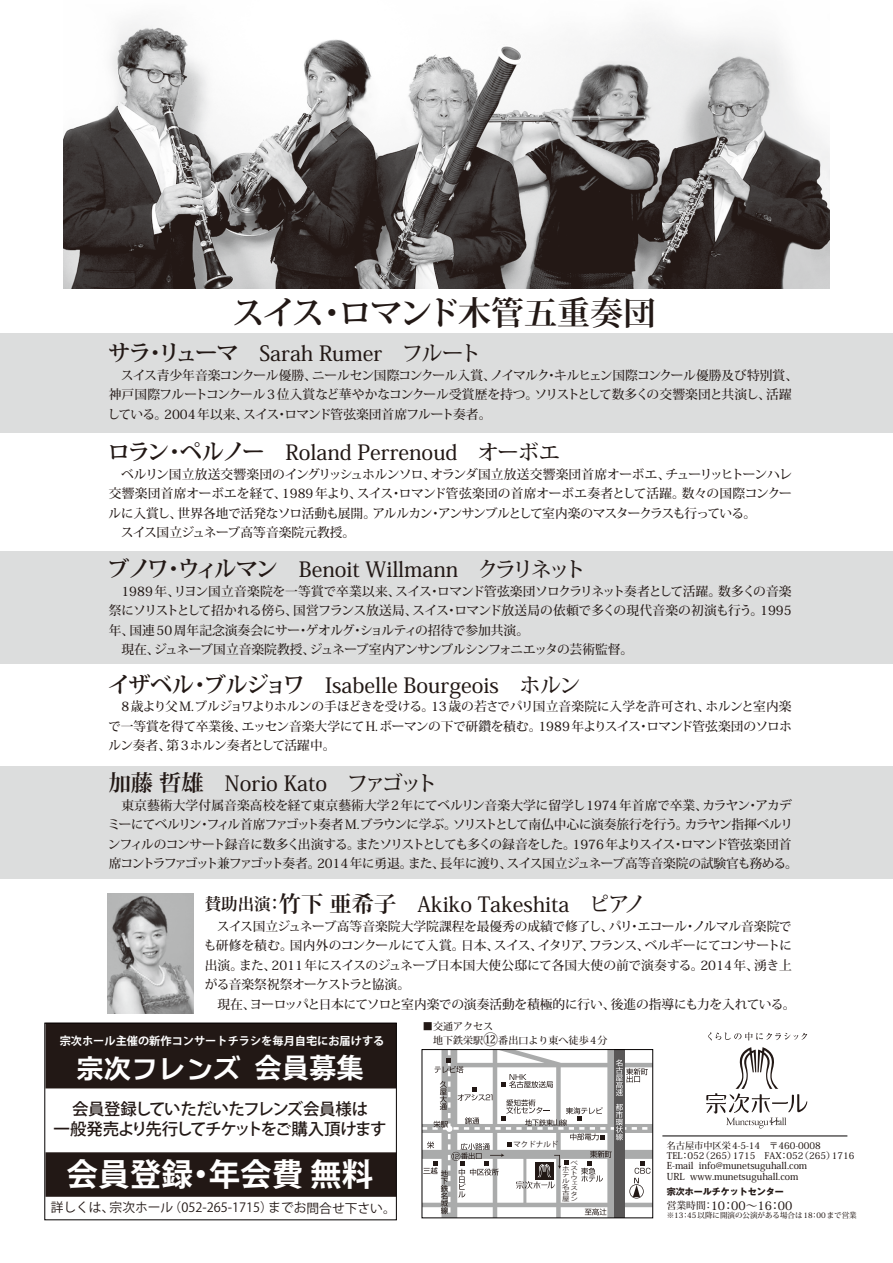
<style>
.page{position:relative;width:893px;height:1263px;background:#fff}
.page>*{position:absolute;margin:0;border:0;box-sizing:border-box;transform-origin:0 0}
.t1{font:700 33px "Koz Min Pro";letter-spacing:-.06em;color:#221815}
.t2{font:700 31.5px "Koz Go Pro";color:#fff}
.t3{font:27.3px "Universal Line DSP E";color:#fff}
.t4{font:500 21px "Koz Min Pro";color:#221815}
.t5{font:500 16.35px/20px "Koz Go Pro";letter-spacing:-.07em;color:#221815;text-align:center}
.t6{font:500 12.75px/19.5px "Koz Min Pro";letter-spacing:-.03em;color:#221815}
.t7{font:12.75px "Koz Go Pro";color:#221815}
.t8{font:500 11.7px "Koz Min Pro";color:#221815}
.t9{font:700 11.25px "Koz Go Pro";color:#fff}
.t10{font:500 10.05px/13px "Koz Min Pro";color:#221815}
.t11{font:500 9.45px/10.2px "Koz Min Pro";color:#221815}
.t12{font:500 9.15px/10.2px "Koz Min Pro";color:#221815}
.t13{font:700 9px "Gothic MB101 Pro";color:#221815}
.t14{font:500 7.5px "Koz Min Pro";color:#221815}
.t15{font:7.5px "Koz Go Pro";color:#221815}
.t16{font:6px/5.8px "Koz Go Pro";color:#221815;scale:1.25 1}
.t17{font:5.4px/5.1px "Koz Go Pro";color:#221815;scale:1.39 1}
.s1{font-weight:700;font-size:22.35px}
.s2{font-weight:700;font-size:16.5px}
.s3{font-family:"Koz Go Pro";font-weight:700}
.s4{font-size:15px}
.s5{font-size:5.4px}
.s6{font-size:9.75px}
</style>
<div class="page">
<div style="left:0;top:334px;width:893px;height:99px;background:#dcdddd"></div>
<div style="left:0;top:551px;width:893px;height:112px;background:#dcdddd"></div>
<div style="left:0;top:766px;width:893px;height:112px;background:#dcdddd"></div>
<img style="left:63px;top:22px;width:766px;height:266px">
<img style="left:107px;top:894px;width:87px;height:120px">
<svg style="left:424px;top:1051px;width:227px;height:165px"></svg>
<div style="left:45px;top:1152px;width:351px;height:45px;background:#221815"></div>
<svg style="left:708px;top:1032px;width:99px;height:8px"></svg>
<svg style="left:706px;top:1047px;width:101px;height:82px"></svg>
<div style="left:45px;top:1023px;width:351px;height:65px;background:#221815"></div>
<hr style="left:662px;top:1135px;width:185px;height:1px;background:#040000">
<div style="left:422px;top:1049px;width:231px;height:169px;border:1px solid #040000"></div>
<div style="left:44px;top:1023px;width:353px;height:197px;border:1px solid #040000"></div>
<h1 class="t1" style="left:232px;top:288px;width:426px">スイス・ロマンド木管五重奏団</h1>
<h3 class="t4" style="left:108px;top:338px;width:374px"><span class="s1">サラ・リューマ</span>　Sarah Rumer　フルート</h3>
<p class="t6" style="left:107px;top:365px;width:692px">　スイス青少年音楽コンクール優勝、ニールセン国際コンクール入賞、ノイマルク・キルヒェン国際コンクール優勝及び特別賞、神戸国際フルートコンクール3位入賞など華やかなコンクール受賞歴を持つ。ソリストとして数多くの交響楽団と共演し、活躍している。2004 年以来、スイス・ロマンド管弦楽団首席フルート奏者。</p>
<h3 class="t4" style="left:108px;top:437px;width:454px"><span class="s1">ロラン・ペルノー</span>　Roland Perrenoud　オーボエ</h3>
<p class="t6" style="left:109px;top:464px;width:685px">　ベルリン国立放送交響楽団のイングリッシュホルンソロ、オランダ国立放送交響楽団首席オーボエ、チューリッヒトーンハレ交響楽団首席オーボエを経て、1989年より、スイス・ロマンド管弦楽団の首席オーボエ奏者として活躍。数々の国際コンクールに入賞し、世界各地で活発なソロ活動も展開。アルルカン・アンサンブルとして室内楽のマスタークラスも行っている。<br>　スイス国立ジュネーブ高等音楽院元教授。</p>
<h3 class="t4" style="left:107px;top:554px;width:480px"><span class="s1">ブノワ・ウィルマン</span>　Benoit Willmann　クラリネット</h3>
<p class="t6" style="left:109px;top:581px;width:685px">　1989年、リヨン国立音楽院を一等賞で卒業以来、スイス・ロマンド管弦楽団ソロクラリネット奏者として活躍。数多くの音楽祭にソリストとして招かれる傍ら、国営フランス放送局、スイス・ロマンド放送局の依頼で多くの現代音楽の初演も行う。1995年、国連50周年記念演奏会にサー・ゲオルグ・ショルティの招待で参加共演。<br>　現在、ジュネーブ国立音楽院教授、ジュネーブ室内アンサンブルシンフォニエッタの芸術監督。</p>
<h3 class="t4" style="left:108px;top:670px;width:474px"><span class="s1">イザベル・ブルジョワ</span>　Isabelle Bourgeois　ホルン</h3>
<p class="t6" style="left:108px;top:696px;width:685px;text-align:justify">　8歳より父M.ブルジョワよりホルンの手ほどきを受ける。13歳の若さでパリ国立音楽院に入学を許可され、ホルンと室内楽で一等賞を得て卒業後、エッセン音楽大学にてH.ボーマンの下で研鑽を積む。1989年よりスイス・ロマンド管弦楽団のソロホルン奏者、第3ホルン奏者として活躍中。</p>
<h3 class="t4" style="left:109px;top:768px;width:330px"><span class="s1">加藤 哲雄</span>　Norio Kato　ファゴット</h3>
<p class="t6" style="left:107px;top:795px;width:692px">　東京藝術大学付属音楽高校を経て東京藝術大学2年にてベルリン音楽大学に留学し1974年首席で卒業、カラヤン・アカデミーにてベルリン・フィル首席ファゴット奏者 M.ブラウンに学ぶ。ソリストとして南仏中心に演奏旅行を行う。カラヤン指揮ベルリンフィルのコンサート録音に数多く出演する。またソリストとしても多くの録音をした。1976 年よりスイス・ロマンド管弦楽団首席コントラファゴット兼ファゴット奏者。2014 年に勇退。また、長年に渡り、スイス国立ジュネーブ高等音楽院の試験官も務める。</p>
<h3 class="t4" style="left:205px;top:889px;width:442px"><span class="s2">賛助出演：</span><span class="s1">竹下 亜希子</span>　Akiko Takeshita　ピアノ</h3>
<p class="t6" style="left:204px;top:916px;width:593px">　スイス国立ジュネーブ高等音楽院大学院課程を最優秀の成績で修了し、パリ・エコール・ノルマル音楽院でも研修を積む。国内外のコンクールにて入賞。日本、スイス、イタリア、フランス、ベルギーにてコンサートに出演。また、2011年にスイスのジュネーブ日本国大使公邸にて各国大使の前で演奏する。2014年、湧き上がる音楽祭祝祭オーケストラと協演。<br>　現在、ヨーロッパと日本にてソロと室内楽での演奏活動を積極的に行い、後進の指導にも力を入れている。</p>
<p class="t9" style="left:60px;top:1033px;width:326px">宗次ホール主催の新作コンサートチラシを毎月自宅にお届けする</p>
<h3 class="t3" style="left:76px;top:1055px;width:289px">宗次フレンズ <span class="s3">会員募集</span></h3>
<p class="t5" style="left:54px;top:1100px;width:334px">会員登録していただいたフレンズ会員様は<br>一般発売より先行してチケットをご購入頂けます</p>
<h2 class="t2" style="left:67px;top:1154px;width:308px">会員登録・年会費 無料</h2>
<p class="t7" style="left:51px;top:1199px;width:347px">詳しくは、宗次ホール（052-265-1715）までお問合せ下さい。</p>
<p class="t10" style="left:423px;top:1020px;width:186px">■交通アクセス<br>　地下鉄栄駅<span class="s4">⑫</span>番出口より東へ徒歩4分</p>
<p class="t15" style="left:513px;top:1139px;width:46px">マクドナルド</p>
<p class="t17" style="left:570px;top:1160px;width:7px">ベストウェスタ</p>
<p class="t16" style="left:562px;top:1166px;width:14px">ホテル名古屋<span class="s5">ン</span></p>
<p class="t12" style="left:667px;top:1140px;width:189px">名古屋市中区栄4-5-14　〒460-0008<br>TEL：052（265）1715　FAX：052（265）1716</p>
<p class="t11" style="left:667px;top:1160px;width:142px">E-mail info@munetsuguhall.com<br>URL www.munetsuguhall.com</p>
<p class="t8" style="left:667px;top:1197px;width:127px"><span class="s6">営業時間：</span>10：00～16：00</p>
<p class="t14" style="left:667px;top:1210px;width:191px">※13：45以降に開演の公演がある場合は18：00まで営業</p>
<p class="t13" style="left:667px;top:1184px;width:119px">宗次ホールチケットセンター</p>
</div>
